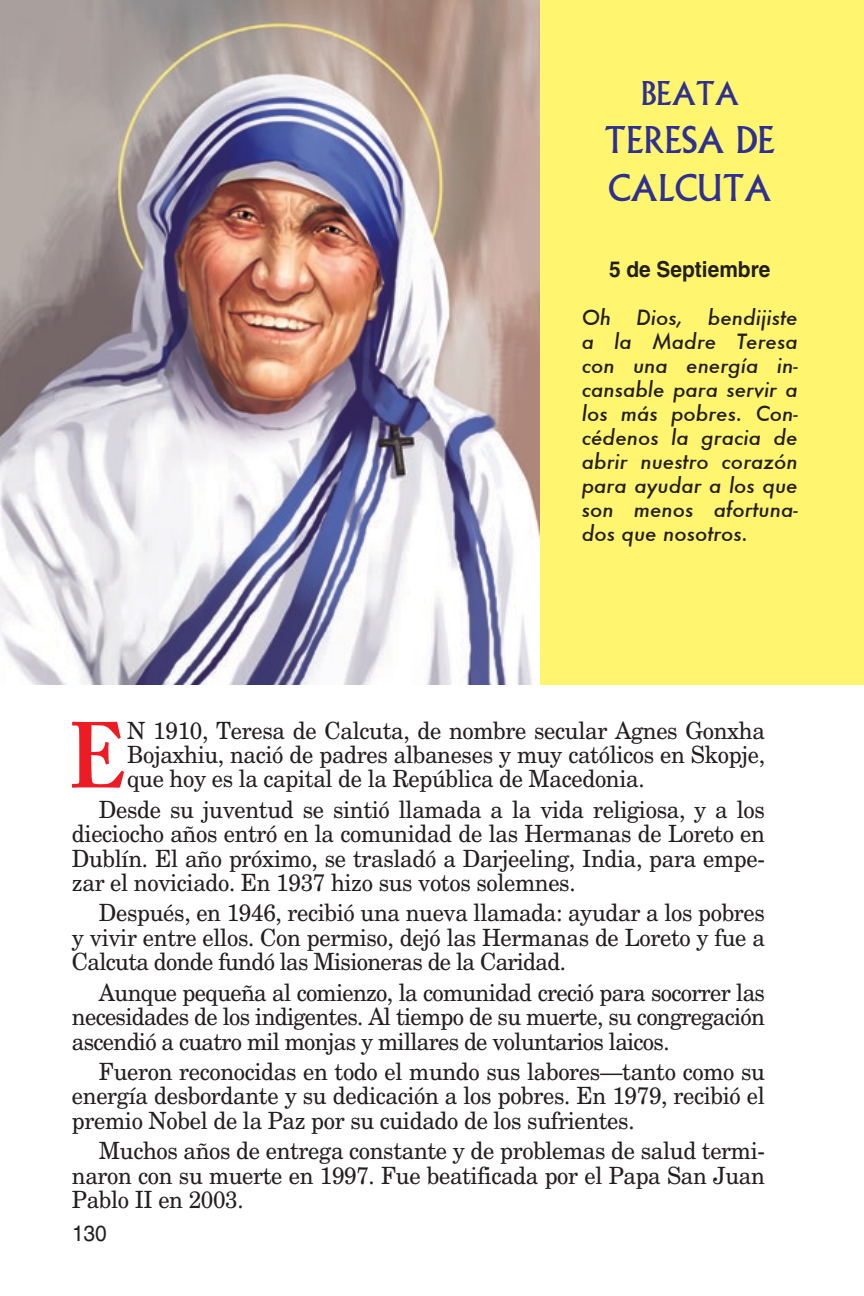
<style>
.page{position:relative;width:864px;height:1296px;background:#fff}
.page>*{position:absolute;margin:0;border:0;box-sizing:border-box;transform-origin:0 0}
.t1{font:700 92.4px "Adobe Caslon Pro";color:#ed1c24;scale:.88 1}
.t2{font:36px/48px "Albertus";color:#2e3092;scale:.95 1}
.t3{font:32px "Albertus";color:#2e3092;scale:.95 1}
.t4{font:23.8px/24.4px "New Century Schlbk";letter-spacing:-.015em;color:#231f20;text-align:justify;scale:.95 1}
.t5{font:700 22px "Helvetica";color:#231f20;scale:.95 1}
.t6{font:22px "Helvetica";color:#231f20;scale:.95 1}
.t7{font:italic 500 20.4px/24px "Futura";color:#231f20;text-align:justify}
</style>
<div class="page">
<img style="left:0;top:0;width:540px;height:684px">
<div style="left:540px;top:0;width:324px;height:684px;background:#fff56e"></div>
<h3 class="t3" style="left:641px;top:75px;width:105px">BEATA</h3>
<h2 class="t2" style="left:605px;top:116px;width:181px">TERESA DE<br>CALCUTA</h2>
<p class="t5" style="left:609px;top:256px;width:171px">5 de Septiembre</p>
<p class="t7" style="left:582px;top:305px;width:218px">Oh Dios, bendijiste a la Madre Teresa con una energía in&shy;cansable para servir a los más pobres. Con&shy;cédenos la gracia de abrir nuestro corazón para ayudar a los que son menos afortuna&shy;dos que nosotros.</p>
<h1 class="t1" style="left:69px;top:702px;width:66px">E</h1>
<p class="t4" style="left:127px;top:717px;width:673px">n 1910, Teresa de Calcuta, de nombre secular Agnes Gonxha Bojaxhiu, nació de padres albaneses y muy católicos en Skopje, que hoy es la capital de la República de Macedonia.</p>
<p class="t4" style="left:72px;top:797px;width:731px;text-indent:27px">Desde su juventud se sintió llamada a la vida religiosa, y a los dieciocho años entró en la comunidad de las Hermanas de Loreto en Dublín. El año próximo, se trasladó a Darjeeling, India, para empe&shy;zar el noviciado. En 1937 hizo sus votos solemnes.</p>
<p class="t4" style="left:72px;top:900px;width:731px;text-indent:27px">Después, en 1946, recibió una nueva llamada: ayudar a los pobres y vivir entre ellos. Con permiso, dejó las Hermanas de Loreto y fue a Calcuta donde fundó las Misioneras de la Caridad.</p>
<p class="t4" style="left:72px;top:979px;width:731px;text-indent:27px">Aunque pequeña al comienzo, la comunidad creció para socorrer las necesidades de los indigentes. Al tiempo de su muerte, su congregación ascendió a cuatro mil monjas y millares de voluntarios laicos.</p>
<p class="t4" style="left:72px;top:1059px;width:731px;text-indent:27px">Fueron reconocidas en todo el mundo sus labores—tanto como su energía desbordante y su dedicación a los pobres. En 1979, recibió el premio Nobel de la Paz por su cuidado de los sufrientes.</p>
<p class="t4" style="left:72px;top:1138px;width:731px;text-indent:27px">Muchos años de entrega constante y de problemas de salud termi&shy;naron con su muerte en 1997. Fue beatificada por el Papa San Juan Pablo II en 2003.</p>
<p class="t6" style="left:72px;top:1221px;width:38px">130</p>
</div>
